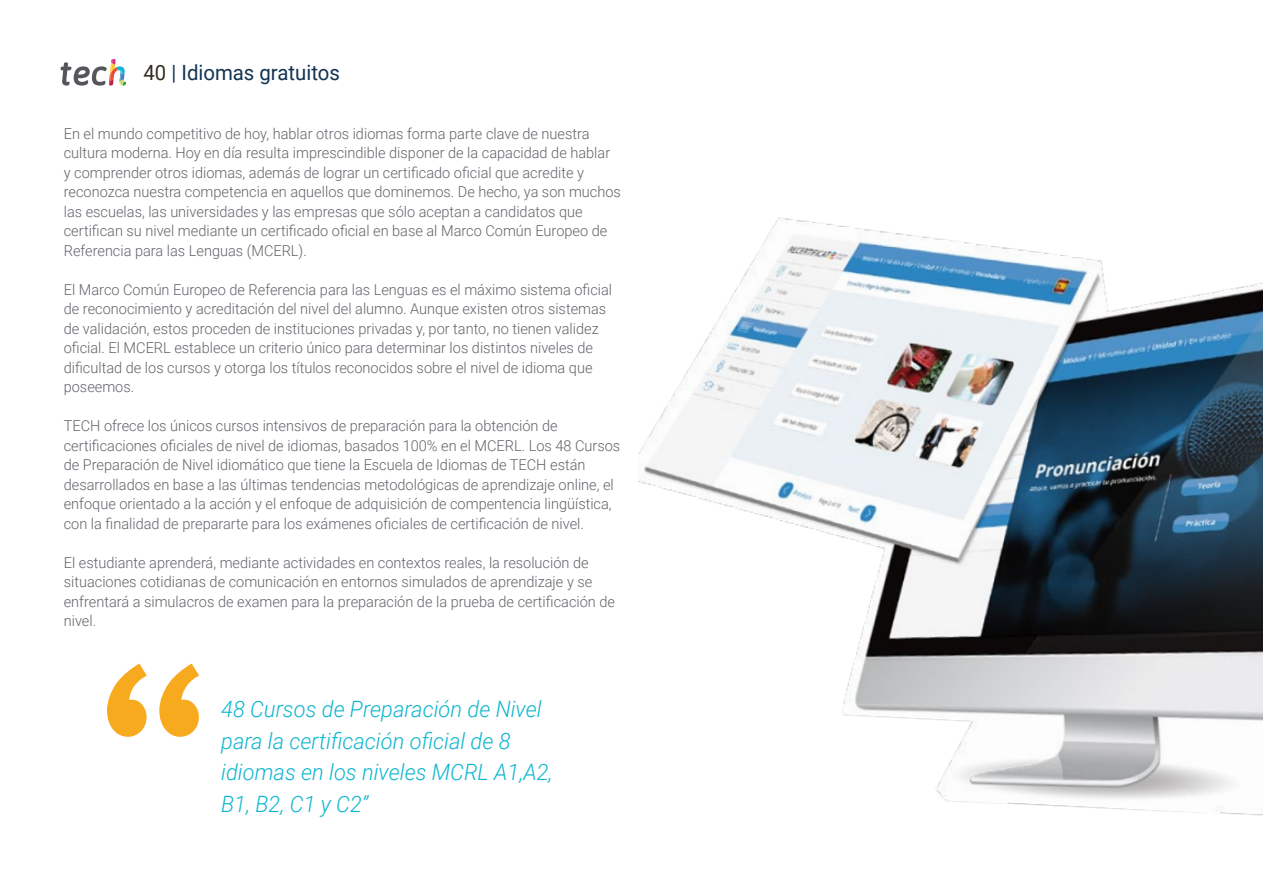
<style>
.page{position:relative;width:1263px;height:893px;background:#fff}
.page>*{position:absolute;margin:0;border:0;box-sizing:border-box;transform-origin:0 0}
.t1{font:italic 300 22.5px/31.5px "Roboto";color:#0fb6cf}
.t2{font:21px "Roboto";color:#123352}
.t3{font:300 15px/19.5px "Roboto";color:#61646a}
.s1{color:#312e20}
</style>
<div class="page">
<svg style="left:61px;top:59px;width:65px;height:27px"></svg>
<img style="left:638px;top:217px;width:625px;height:599px">
<svg style="left:107px;top:664px;width:92px;height:73px"></svg>
<h2 class="t2" style="left:144px;top:57px;width:198px"><span class="s1">40</span> | Idiomas gratuitos</h2>
<p class="t3" style="left:64px;top:123px;width:559px">En el mundo competitivo de hoy, hablar otros idiomas forma parte clave de nuestra cultura moderna. Hoy en día resulta imprescindible disponer de la capacidad de hablar<br>y comprender otros idiomas, además de lograr un certificado oficial que acredite y reconozca nuestra competencia en aquellos que dominemos. De hecho, ya son muchos las escuelas, las universidades y las empresas que sólo aceptan a candidatos que certifican su nivel mediante un certificado oficial en base al Marco Común Europeo de Referencia para las Lenguas (MCERL).</p>
<p class="t3" style="left:64px;top:279px;width:550px">El Marco Común Europeo de Referencia para las Lenguas es el máximo sistema oficial de reconocimiento y acreditación del nivel del alumno. Aunque existen otros sistemas de validación, estos proceden de instituciones privadas y, por tanto, no tienen validez oficial. El MCERL establece un criterio único para determinar los distintos niveles de dificultad de los cursos y otorga los títulos reconocidos sobre el nivel de idioma que poseemos.</p>
<p class="t3" style="left:64px;top:416px;width:558px">TECH ofrece los únicos cursos intensivos de preparación para la obtención de certificaciones oficiales de nivel de idiomas, basados 100% en el MCERL. Los 48 Cursos de Preparación de Nivel idiomático que tiene la Escuela de Idiomas de TECH están desarrollados en base a las últimas tendencias metodológicas de aprendizaje online, el enfoque orientado a la acción y el enfoque de adquisición de compentencia lingüística, con la finalidad de prepararte para los exámenes oficiales de certificación de nivel.</p>
<p class="t3" style="left:64px;top:552px;width:553px">El estudiante aprenderá, mediante actividades en contextos reales, la resolución de situaciones cotidianas de comunicación en entornos simulados de aprendizaje y se enfrentará a simulacros de examen para la preparación de la prueba de certificación de nivel.</p>
<h1 class="t1" style="left:221px;top:692px;width:333px">48 Cursos de Preparación de Nivel para la certificación oficial de 8 idiomas en los niveles MCRL A1,A2,<br>B1, B2, C1 y C2”</h1>
</div>
